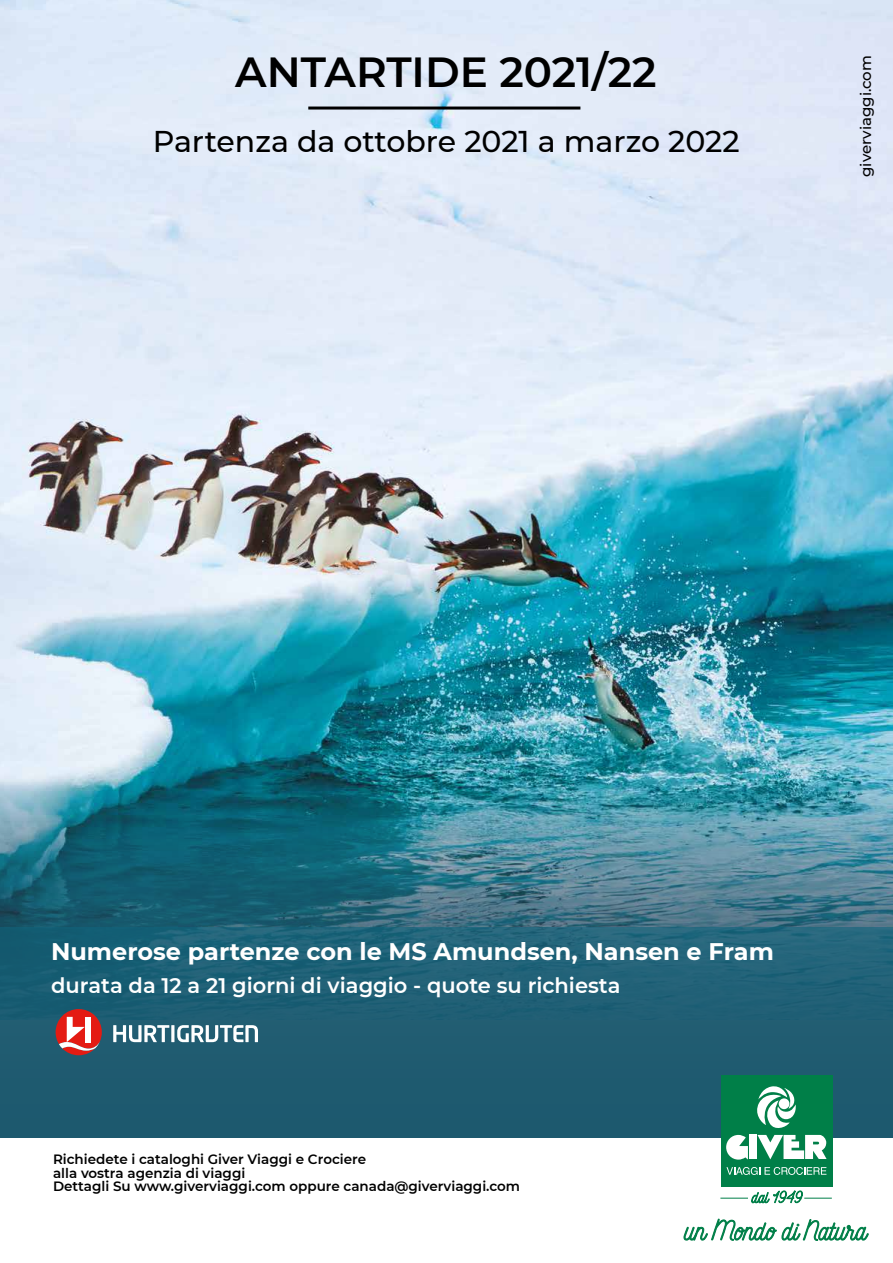
<style>
.page{position:relative;width:893px;height:1263px;background:#fff}
.page>*{position:absolute;margin:0;border:0;box-sizing:border-box;transform-origin:0 0}
.t1{font:600 42px "Montserrat";color:#000}
.t2{font:500 30px "Montserrat";color:#000}
.t3{font:700 24px "Montserrat";color:#fff}
.t4{font:600 21px "Montserrat";color:#fff}
.t5{font:500 15px "Montserrat";color:#000}
.t6{font:600 13.5px/13.5px "Montserrat";color:#000}
</style>
<div class="page">
<img style="left:0;top:0;width:893px;height:782px">
<img style="left:0;top:782px;width:893px;height:145px">
<div style="left:0;top:927px;width:893px;height:210px;background:#1f5c71"></div>
<hr style="left:308px;top:107px;width:272px;height:3px;background:#000">
<svg style="left:720px;top:1190px;width:112px;height:14px"></svg>
<div style="left:721px;top:1075px;width:111px;height:112px;background:#007f48"></div>
<svg style="left:726px;top:1086px;width:100px;height:73px"></svg>
<svg style="left:726px;top:1167px;width:100px;height:8px"></svg>
<svg style="left:782px;top:1219px;width:86px;height:22px"></svg>
<svg style="left:684px;top:1219px;width:92px;height:21px"></svg>
<hr style="left:171px;top:1025px;width:3px;height:17px;background:#fff">
<svg style="left:113px;top:1025px;width:56px;height:17px"></svg>
<svg style="left:177px;top:1025px;width:81px;height:17px"></svg>
<svg style="left:56px;top:1009px;width:46px;height:46px"></svg>
<h1 class="t1" style="left:235px;top:43px;width:423px">ANTARTIDE 2021/22</h1>
<h2 class="t2" style="left:153px;top:121px;width:588px">Partenza da ottobre 2021 a marzo 2022</h2>
<p class="t5" style="left:855px;top:177px;width:123px;rotate:-90deg">giverviaggi.com</p>
<h3 class="t3" style="left:51px;top:934px;width:724px">Numerose partenze con le MS Amundsen, Nansen e Fram</h3>
<h3 class="t4" style="left:51px;top:971px;width:571px">durata da 12 a 21 giorni di viaggio - quote su richiesta</h3>
<p class="t6" style="left:53px;top:1152px;width:468px">Richiedete i cataloghi Giver Viaggi e Crociere<br>alla vostra agenzia di viaggi<br>Dettagli Su www.giverviaggi.com oppure canada@giverviaggi.com</p>
</div>
